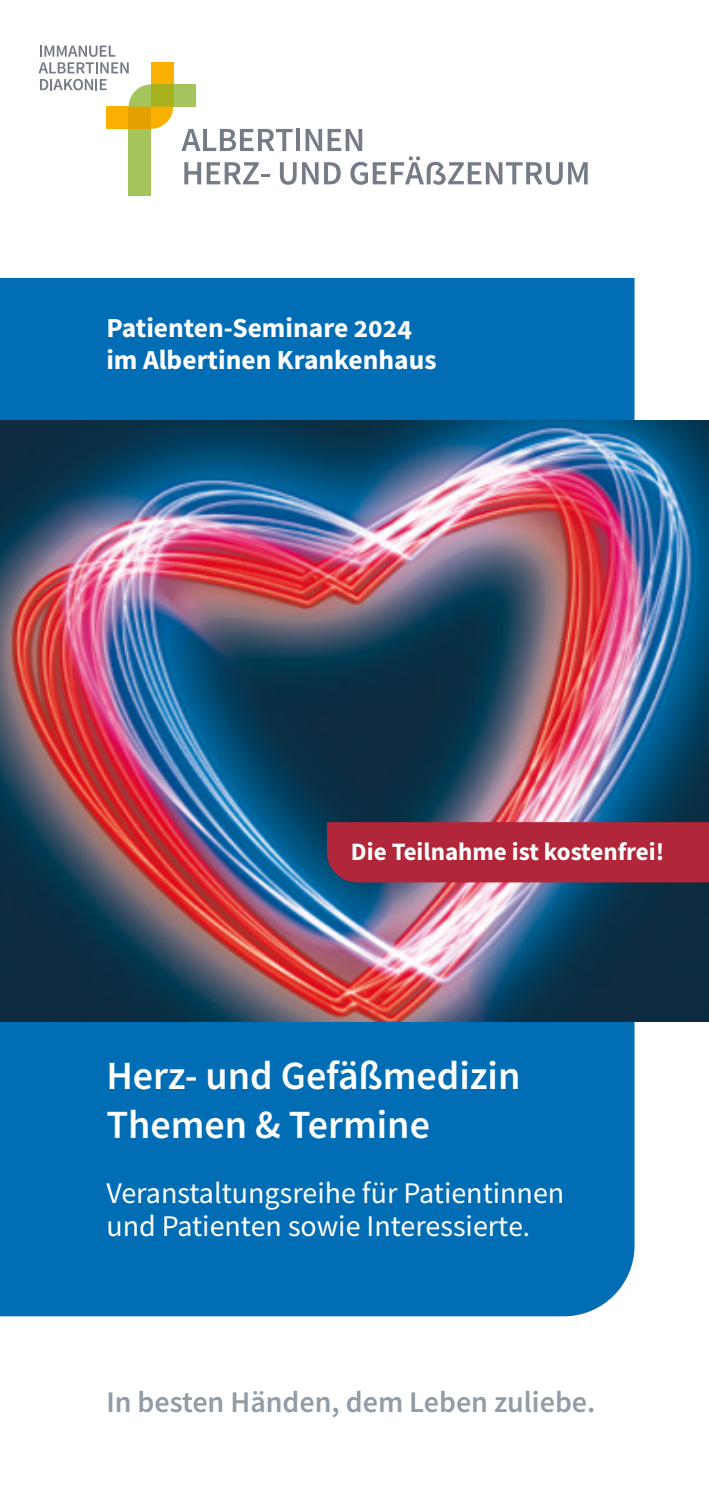
<style>
.page{position:relative;width:709px;height:1489px;background:#fff}
.page>*{position:absolute;margin:0;border:0;box-sizing:border-box;transform-origin:0 0}
.t1{font:600 40px/48.8px "Source Sans Pro";color:#fff}
.t2{font:30px/32.5px "Source Sans Pro";color:#fff}
.t3{font:600 30px "Source Sans Pro";color:#919ca6}
.t4{font:700 27.5px/32.5px "Source Sans Pro";color:#fff}
.t5{font:700 25px "Source Sans Pro";color:#fff}
.s1{font-size:29.25px}
</style>
<div class="page">
<svg style="left:181px;top:129px;width:381px;height:56px"></svg>
<svg style="left:568px;top:162px;width:19px;height:22px"></svg>
<div style="left:129px;top:129px;width:22px;height:66px;background:#a6c45c"></div>
<div style="left:173px;top:84px;width:22px;height:23px;background:#a6c45c"></div>
<div style="left:107px;top:107px;width:22px;height:22px;background:#f9b000"></div>
<div style="left:151px;top:62px;width:22px;height:22px;background:#f9b000"></div>
<svg style="left:129px;top:84px;width:44px;height:45px;background:#cfb835"></svg>
<svg style="left:39px;top:46px;width:90px;height:27px"></svg>
<svg style="left:40px;top:79px;width:67px;height:11px"></svg>
<div style="left:0;top:278px;width:634px;height:1038px;background:#006db5"></div>
<img style="left:0;top:420px;width:709px;height:600px">
<div style="left:327px;top:822px;width:382px;height:60px;background:#b12638"></div>
<p class="t4" style="left:106px;top:311px;width:332px">Patienten-Seminare 2024 im Albertinen Krankenhaus</p>
<p class="t5" style="left:351px;top:835px;width:315px">Die Teilnahme ist kostenfrei!</p>
<h1 class="t1" style="left:106px;top:1051px;width:415px">Herz- und Gefäßmedizin<br>Themen &amp; Termine</h1>
<p class="t2" style="left:106px;top:1176px;width:459px">Veranstaltungsreihe für Patientinnen und Patienten sowie Interessiert<span class="s1">e.</span></p>
<p class="t3" style="left:106px;top:1382px;width:490px">In besten Händen, dem Leben zuliebe.</p>
</div>
